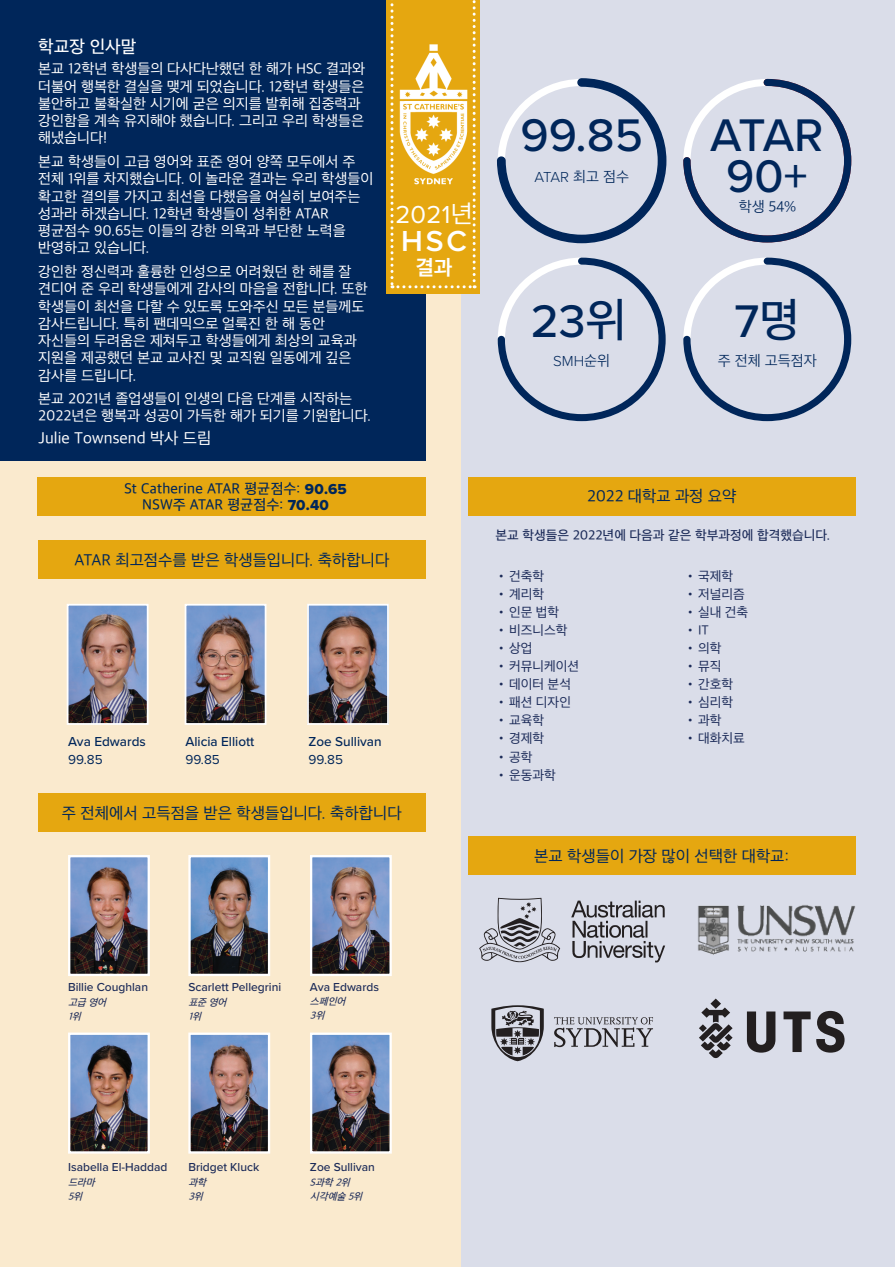
<style>
.page{position:relative;width:895px;height:1267px;background:#fff}
.page>*{position:absolute;margin:0;border:0;box-sizing:border-box;transform-origin:0 0}
.t1{font:500 47.4px/40.5px "Proxima Nova";color:#00265a;text-align:center}
.t2{font:600 30px "Proxima Nova";color:#fff}
.t3{font:25.5px "Proxima Nova";color:#fff}
.t4{font:700 21px "Apple SD Gothic Neo";color:#fff}
.t5{font:500 18px "Apple SD Gothic Neo";color:#fff}
.t6{font:16.5px "Apple SD Gothic Neo";color:#00265a}
.t7{font:16.5px "Apple SD Gothic Neo";color:#fff}
.t8{font:15px/17.2px "Apple SD Gothic Neo";color:#fff}
.t9{font:500 15px/16.2px "Apple SD Gothic Neo";letter-spacing:.01em;color:#00265a;text-align:center}
.t10{font:300 15px "Proxima Nova";color:#00265a}
.t11{font:300 15px "Apple SD Gothic Neo";color:#00265a}
.t12{font:13.5px "Apple SD Gothic Neo";color:#1b2a58}
.t13{font:500 13.5px "Proxima Nova";color:#00265a}
.t14{font:500 13.5px "Apple SD Gothic Neo";color:#1b2a58}
.t15{font:13.5px "Proxima Nova";color:#00265a}
.t16{font:500 12px "Proxima Nova";color:#1b2a58}
.t17{font:italic 500 10.2px/13.8px "Apple SD Gothic Neo";color:#1b2a58}
.s1{font-family:"Proxima Nova Extrabld";font-weight:400}
.s2{font-family:"Apple SD Gothic Neo"}
</style>
<div class="page">
<div style="left:434px;top:0;width:460px;height:1266px;background:#dadde9"></div>
<div style="left:0;top:0;width:460px;height:1266px;background:#faeace"></div>
<div style="left:0;top:0;width:425px;height:460px;background:#00265a"></div>
<div style="left:37px;top:477px;width:388px;height:38px;background:#e5a710"></div>
<svg style="left:683px;top:79px;width:167px;height:163px"></svg>
<svg style="left:497px;top:78px;width:170px;height:166px"></svg>
<svg style="left:683px;top:257px;width:167px;height:164px"></svg>
<svg style="left:497px;top:257px;width:168px;height:164px"></svg>
<div style="left:386px;top:0;width:93px;height:294px;background:#e5a710"></div>
<svg style="left:390px;top:0;width:85px;height:288px"></svg>
<img style="left:390px;top:44px;width:90px;height:148px">
<img style="left:71px;top:858px;width:76px;height:115px">
<div style="left:68px;top:855px;width:82px;height:121px;border:2px solid #fff"></div>
<img style="left:191px;top:858px;width:76px;height:115px">
<div style="left:188px;top:855px;width:82px;height:121px;border:2px solid #fff"></div>
<img style="left:71px;top:1035px;width:76px;height:115px">
<div style="left:68px;top:1032px;width:82px;height:121px;border:2px solid #fff"></div>
<img style="left:191px;top:1035px;width:76px;height:115px">
<div style="left:188px;top:1032px;width:82px;height:121px;border:2px solid #fff"></div>
<img style="left:313px;top:1035px;width:75px;height:115px">
<div style="left:310px;top:1032px;width:81px;height:121px;border:2px solid #fff"></div>
<img style="left:313px;top:858px;width:75px;height:115px">
<div style="left:310px;top:855px;width:81px;height:121px;border:2px solid #fff"></div>
<div style="left:38px;top:793px;width:387px;height:39px;background:#e5a710"></div>
<img style="left:187px;top:607px;width:76px;height:115px">
<div style="left:184px;top:604px;width:82px;height:121px;border:2px solid #fff"></div>
<img style="left:70px;top:607px;width:75px;height:115px">
<div style="left:67px;top:604px;width:81px;height:121px;border:2px solid #fff"></div>
<img style="left:310px;top:607px;width:75px;height:115px">
<div style="left:307px;top:604px;width:81px;height:121px;border:2px solid #fff"></div>
<div style="left:38px;top:541px;width:387px;height:38px;background:#e5a710"></div>
<div style="left:468px;top:477px;width:387px;height:38px;background:#e5a710"></div>
<div style="left:468px;top:836px;width:387px;height:38px;background:#e5a710"></div>
<svg style="left:746px;top:1011px;width:29px;height:41px"></svg>
<svg style="left:783px;top:1010px;width:61px;height:42px"></svg>
<svg style="left:699px;top:998px;width:33px;height:60px"></svg>
<svg style="left:554px;top:1017px;width:98px;height:30px"></svg>
<svg style="left:491px;top:1005px;width:52px;height:56px"></svg>
<svg style="left:571px;top:900px;width:94px;height:62px"></svg>
<svg style="left:479px;top:897px;width:81px;height:65px"></svg>
<img style="left:698px;top:905px;width:158px;height:50px">
<p class="t5" style="left:38px;top:37px;width:100px">학교장 인사말</p>
<p class="t8" style="left:38px;top:61px;width:328px">본교 12학년 학생들의 다사다난했던 한 해가 HSC 결과와 더불어 행복한 결실을 맺게 되었습니다. 12학년 학생들은 불안하고 불확실한 시기에 굳은 의지를 발휘해 집중력과 강인함을 계속 유지해야 했습니다. 그리고 우리 학생들은 해냈습니다!</p>
<p class="t8" style="left:38px;top:154px;width:336px">본교 학생들이 고급 영어와 표준 영어 양쪽 모두에서 주 전체 1위를 차지했습니다. 이 놀라운 결과는 우리 학생들이 확고한 결의를 가지고 최선을 다했음을 여실히 보여주는 성과라 하겠습니다. 12학년 학생들이 성취한 ATAR 평균점수 90.65는 이들의 강한 의욕과 부단한 노력을 반영하고 있습니다.</p>
<p class="t8" style="left:38px;top:264px;width:331px">강인한 정신력과 훌륭한 인성으로 어려웠던 한 해를 잘 견디어 준 우리 학생들에게 감사의 마음을 전합니다. 또한 학생들이 최선을 다할 수 있도록 도와주신 모든 분들께도 감사드립니다. 특히 팬데믹으로 얼룩진 한 해 동안 자신들의 두려움은 제쳐두고 학생들에게 최상의 교육과 지원을 제공했던 본교 교사진 및 교직원 일동에게 깊은 감사를 드립니다.</p>
<p class="t8" style="left:38px;top:391px;width:334px">본교 2021년 졸업생들이 인생의 다음 단계를 시작하는<br>2022년은 행복과 성공이 가득한 해가 되기를 기원합니다.</p>
<p class="t7" style="left:38px;top:429px;width:175px">Julie Townsend 박사 드림</p>
<p class="t9" style="left:124px;top:481px;width:224px">St Catherine ATAR 평균점수: <span class="s1">90.65<br></span>NSW주 ATAR 평균점수: <span class="s1">70.40</span></p>
<h3 class="t3" style="left:395px;top:196px;width:79px">2021<span class="s2">년</span></h3>
<h2 class="t2" style="left:401px;top:218px;width:67px">HSC</h2>
<h3 class="t4" style="left:415px;top:256px;width:38px">결과</h3>
<p class="t6" style="left:74px;top:551px;width:316px">ATAR 최고점수를 받은 학생들입니다. 축하합니다</p>
<p class="t13" style="left:68px;top:731px;width:79px">Ava Edwards</p>
<p class="t15" style="left:68px;top:749px;width:36px">99.85</p>
<p class="t13" style="left:185px;top:731px;width:70px">Alicia Elliott</p>
<p class="t15" style="left:185px;top:749px;width:36px">99.85</p>
<p class="t13" style="left:308px;top:731px;width:75px">Zoe Sullivan</p>
<p class="t15" style="left:308px;top:749px;width:36px">99.85</p>
<p class="t6" style="left:62px;top:804px;width:341px">주 전체에서 고득점을 받은 학생들입니다. 축하합니다</p>
<h1 class="t1" style="left:520px;top:113px;width:124px">99.85</h1>
<p class="t10" style="left:534px;top:166px;width:96px">ATAR <span class="s2">최고 점수</span></p>
<h1 class="t1" style="left:709px;top:113px;width:115px">ATAR<br>90+</h1>
<p class="t11" style="left:738px;top:198px;width:59px">학생 54%</p>
<h1 class="t1" style="left:530px;top:299px;width:97px">23<span class="s2">위</span></h1>
<p class="t10" style="left:553px;top:350px;width:59px">SMH<span class="s2">순위</span></p>
<p class="t11" style="left:717px;top:352px;width:100px">주 전체 고득점자</p>
<h1 class="t1" style="left:734px;top:299px;width:67px">7<span class="s2">명</span></h1>
<p class="t6" style="left:586px;top:487px;width:151px">2022 대학교 과정 요약</p>
<p class="t14" style="left:495px;top:527px;width:336px">본교 학생들은 2022년에 다음과 같은 학부과정에 합격했습니다.</p>
<p class="t12" style="left:495px;top:569px;width:50px">•건축학</p>
<p class="t12" style="left:495px;top:587px;width:50px">•계리학</p>
<p class="t12" style="left:495px;top:605px;width:65px">•인문 법학</p>
<p class="t12" style="left:495px;top:623px;width:73px">•비즈니스학</p>
<p class="t12" style="left:495px;top:641px;width:38px">•상업</p>
<p class="t12" style="left:495px;top:659px;width:85px">•커뮤니케이션</p>
<p class="t12" style="left:495px;top:677px;width:77px">•데이터 분석</p>
<p class="t12" style="left:495px;top:695px;width:77px">•패션 디자인</p>
<p class="t12" style="left:495px;top:713px;width:50px">•교육학</p>
<p class="t12" style="left:495px;top:731px;width:50px">•경제학</p>
<p class="t12" style="left:495px;top:749px;width:38px">•공학</p>
<p class="t12" style="left:495px;top:767px;width:62px">•운동과학</p>
<p class="t12" style="left:684px;top:569px;width:50px">•국제학</p>
<p class="t12" style="left:684px;top:587px;width:62px">•저널리즘</p>
<p class="t12" style="left:684px;top:605px;width:65px">•실내 건축</p>
<p class="t12" style="left:684px;top:623px;width:26px">•IT</p>
<p class="t12" style="left:684px;top:641px;width:38px">•의학</p>
<p class="t12" style="left:684px;top:659px;width:38px">•뮤직</p>
<p class="t12" style="left:684px;top:677px;width:50px">•간호학</p>
<p class="t12" style="left:684px;top:695px;width:50px">•심리학</p>
<p class="t12" style="left:684px;top:713px;width:38px">•과학</p>
<p class="t12" style="left:684px;top:731px;width:62px">•대화치료</p>
<p class="t6" style="left:534px;top:847px;width:256px">본교 학생들이 가장 많이 선택한 대학교:</p>
<p class="t16" style="left:68px;top:978px;width:81px">Billie Coughlan</p>
<p class="t17" style="left:68px;top:996px;width:43px">고급 영어<br>1위</p>
<p class="t16" style="left:188px;top:978px;width:94px">Scarlett Pellegrini</p>
<p class="t17" style="left:188px;top:996px;width:43px">표준 영어<br>1위</p>
<p class="t16" style="left:310px;top:978px;width:70px">Ava Edwards</p>
<p class="t17" style="left:310px;top:995px;width:40px">스페인어<br>3위</p>
<p class="t16" style="left:68px;top:1158px;width:101px">Isabella El-Haddad</p>
<p class="t17" style="left:68px;top:1176px;width:31px">드라마<br>5위</p>
<p class="t16" style="left:188px;top:1158px;width:72px">Bridget Kluck</p>
<p class="t17" style="left:188px;top:1176px;width:22px">과학<br>3위</p>
<p class="t16" style="left:310px;top:1158px;width:66px">Zoe Sullivan</p>
<p class="t17" style="left:310px;top:1176px;width:57px">S과학 2위 시각예술 5위</p>
</div>
